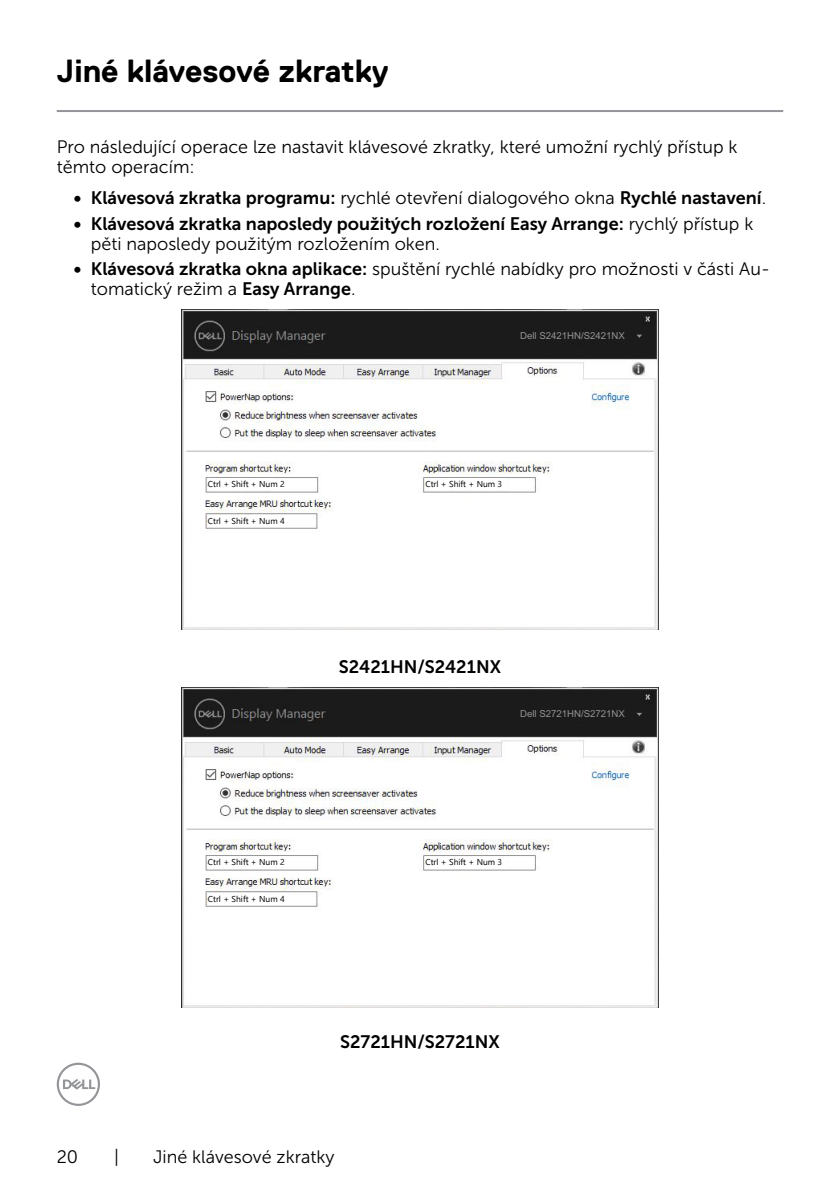
<style>
.page{position:relative;width:840px;height:1191px;background:#fff}
.page>*{position:absolute;margin:0;border:0;box-sizing:border-box;transform-origin:0 0}
.t1{font:700 32px "Dell Replica";color:#000}
.t2{font:18px/20px "Museo Sans For Dell 300";color:#000}
.t3{font:18px "Museo Sans For Dell 700";color:#000}
.t4{font:9.6px "Arial";color:#939393}
.t5{font:8.6px "Ebrima";color:#000}
.s1{font-family:"Museo Sans For Dell 300"}
.s2{font-family:"Museo Sans For Dell 700"}
</style>
<div class="page">
<svg style="left:57px;top:1062px;width:43px;height:44px"></svg>
<hr style="left:57px;top:110px;width:725px;height:2px;background:#939598">
<img style="left:182px;top:309px;width:475px;height:321px">
<div style="left:540px;top:331px;width:103px;height:12px;background:#1b1b1b"></div>
<div style="left:208px;top:478px;width:65px;height:12px;background:#fff"></div>
<div style="left:425px;top:478px;width:82px;height:12px;background:#fff"></div>
<div style="left:208px;top:515px;width:81px;height:12px;background:#fff"></div>
<img style="left:182px;top:687px;width:475px;height:321px">
<div style="left:540px;top:709px;width:103px;height:12px;background:#1b1b1b"></div>
<div style="left:208px;top:856px;width:65px;height:12px;background:#fff"></div>
<div style="left:425px;top:856px;width:82px;height:12px;background:#fff"></div>
<div style="left:208px;top:893px;width:81px;height:12px;background:#fff"></div>
<h1 class="t1" style="left:57px;top:53px;width:333px">Jiné klávesové zkratky</h1>
<p class="t2" style="left:57px;top:137px;width:682px">Pro následující operace lze nastavit klávesové zkratky, které umožní rychlý přístup k těmto operacím:</p>
<p class="t3" style="left:74px;top:188px;width:693px">• Klávesová zkratka programu: <span class="s1">rychlé otevření dialogového okna</span> Rychlé nastavení<span class="s1">.</span></p>
<p class="t3" style="left:74px;top:213px;width:680px">• Klávesová zkratka naposledy použitých rozložení Easy Arrange: <span class="s1">rychlý přístup k</span></p>
<p class="t2" style="left:91px;top:234px;width:350px">pěti naposledy použitým rozložením oken.</p>
<p class="t2" style="left:91px;top:259px;width:680px;text-indent:-17px"><span class="s2">• Klávesová zkratka okna aplikace:</span> spuštění rychlé nabídky pro možnosti v části Au&shy;tomatický režim a <span class="s2">Easy Arrange</span>.</p>
<p class="t4" style="left:520px;top:330px;width:106px">Dell S2421HN/S2421NX</p>
<p class="t5" style="left:208px;top:478px;width:78px">Ctrl + Shift + Num 2</p>
<p class="t5" style="left:425px;top:478px;width:78px">Ctrl + Shift + Num 3</p>
<p class="t5" style="left:208px;top:514px;width:78px">Ctrl + Shift + Num 4</p>
<p class="t3" style="left:339px;top:656px;width:164px">S2421HN/S2421NX</p>
<p class="t4" style="left:520px;top:708px;width:106px">Dell S2721HN/S2721NX</p>
<p class="t5" style="left:208px;top:856px;width:78px">Ctrl + Shift + Num 2</p>
<p class="t5" style="left:425px;top:856px;width:78px">Ctrl + Shift + Num 3</p>
<p class="t5" style="left:208px;top:892px;width:78px">Ctrl + Shift + Num 4</p>
<p class="t3" style="left:340px;top:1031px;width:161px">S2721HN/S2721NX</p>
<p class="t2" style="left:57px;top:1146px;width:23px">20</p>
<p class="t2" style="left:114px;top:1146px;width:6px">|</p>
<p class="t2" style="left:153px;top:1146px;width:183px">Jiné klávesové zkratky</p>
</div>
